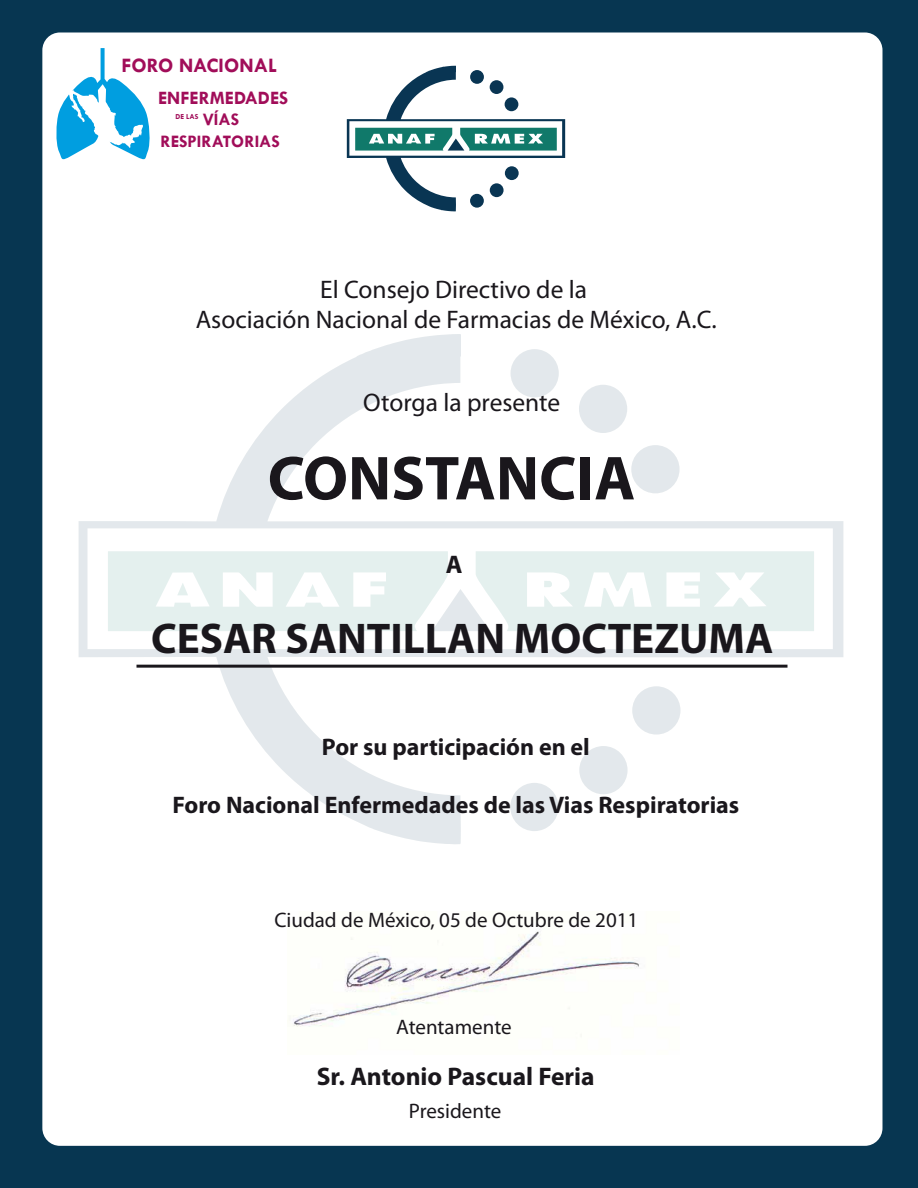
<style>
.page{position:relative;width:918px;height:1188px;background:#073651}
.page>*{position:absolute;margin:0;border:0;box-sizing:border-box;transform-origin:0 0}
.t1{font:700 62.7px "Myriad Pro";color:#1a171c}
.t2{font:700 43.2px "Myriad Pro";color:#1a171c}
.t3{font:25.5px/30.6px "Myriad Pro";color:#1a171c;text-align:center}
.t4{font:700 25.5px "Myriad Pro";color:#1a171c}
.t5{font:700 24px "Myriad Pro";color:#1a171c}
.t6{font:21px "Myriad Pro";color:#1a171c}
.t7{font:700 20.7px "Tw Cen";color:#a10d59}
.t8{font:700 19.05px "Tw Cen";color:#a10d59}
.t9{font:700 17.7px/21.3px "Tw Cen";color:#a10d59;text-align:center}
.t10{font:700 7.65px "Tw Cen";color:#a10d59}
</style>
<div class="page">
<div style="left:42px;top:33px;width:840px;height:1113px;background:#fff;border-radius:18px"></div>
<img style="left:289px;top:914px;width:350px;height:123px">
<svg style="left:347px;top:66px;width:218px;height:145px"></svg>
<div style="left:470px;top:70px;width:14px;height:14px;background:#093553;border-radius:50%"></div>
<div style="left:490px;top:80px;width:13px;height:14px;background:#093553;border-radius:50%"></div>
<div style="left:505px;top:97px;width:13px;height:14px;background:#093553;border-radius:50%"></div>
<div style="left:505px;top:166px;width:14px;height:14px;background:#093553;border-radius:50%"></div>
<div style="left:490px;top:183px;width:14px;height:14px;background:#093553;border-radius:50%"></div>
<div style="left:470px;top:194px;width:14px;height:14px;background:#093553;border-radius:50%"></div>
<svg style="left:79px;top:334px;width:764px;height:510px"></svg>
<svg style="left:108px;top:551px;width:706px;height:80px"></svg>
<div style="left:511px;top:349px;width:48px;height:48px;background:#e3e8ec;border-radius:50%"></div>
<div style="left:579px;top:385px;width:48px;height:48px;background:#e3e8ec;border-radius:50%"></div>
<div style="left:631px;top:445px;width:49px;height:48px;background:#e3e8ec;border-radius:50%"></div>
<div style="left:632px;top:686px;width:49px;height:49px;background:#e3e8ec;border-radius:50%"></div>
<div style="left:579px;top:746px;width:49px;height:48px;background:#e3e8ec;border-radius:50%"></div>
<div style="left:510px;top:783px;width:49px;height:48px;background:#e3e8ec;border-radius:50%"></div>
<svg style="left:56px;top:48px;width:94px;height:112px"></svg>
<hr style="left:136px;top:665px;width:652px;height:3px;background:#1a171c">
<p class="t7" style="left:122px;top:53px;width:157px">FORO NACIONAL</p>
<p class="t8" style="left:158px;top:86px;width:132px">ENFERMEDADES</p>
<p class="t9" style="left:160px;top:109px;width:121px">VÍAS<br>RESPIRATORIAS</p>
<p class="t10" style="left:175px;top:112px;width:24px">DE LAS</p>
<p class="t3" style="left:196px;top:274px;width:522px">El Consejo Directivo de la<br>Asociación Nacional de Farmacias de México, A.C.</p>
<p class="t3" style="left:363px;top:387px;width:199px">Otorga la presente</p>
<h1 class="t1" style="left:268px;top:437px;width:369px">CONSTANCIA</h1>
<p class="t4" style="left:446px;top:547px;width:18px">A</p>
<h2 class="t2" style="left:151px;top:610px;width:624px">CESAR SANTILLAN MOCTEZUMA</h2>
<p class="t5" style="left:322px;top:731px;width:269px">Por su participación en el</p>
<p class="t5" style="left:173px;top:789px;width:568px">Foro Nacional Enfermedades de las Vias Respiratorias</p>
<p class="t6" style="left:274px;top:907px;width:365px">Ciudad de México, 05 de Octubre de 2011</p>
<p class="t6" style="left:396px;top:1014px;width:117px">Atentamente</p>
<p class="t4" style="left:317px;top:1059px;width:279px">Sr. Antonio Pascual Feria</p>
<p class="t6" style="left:409px;top:1098px;width:94px">Presidente</p>
</div>
